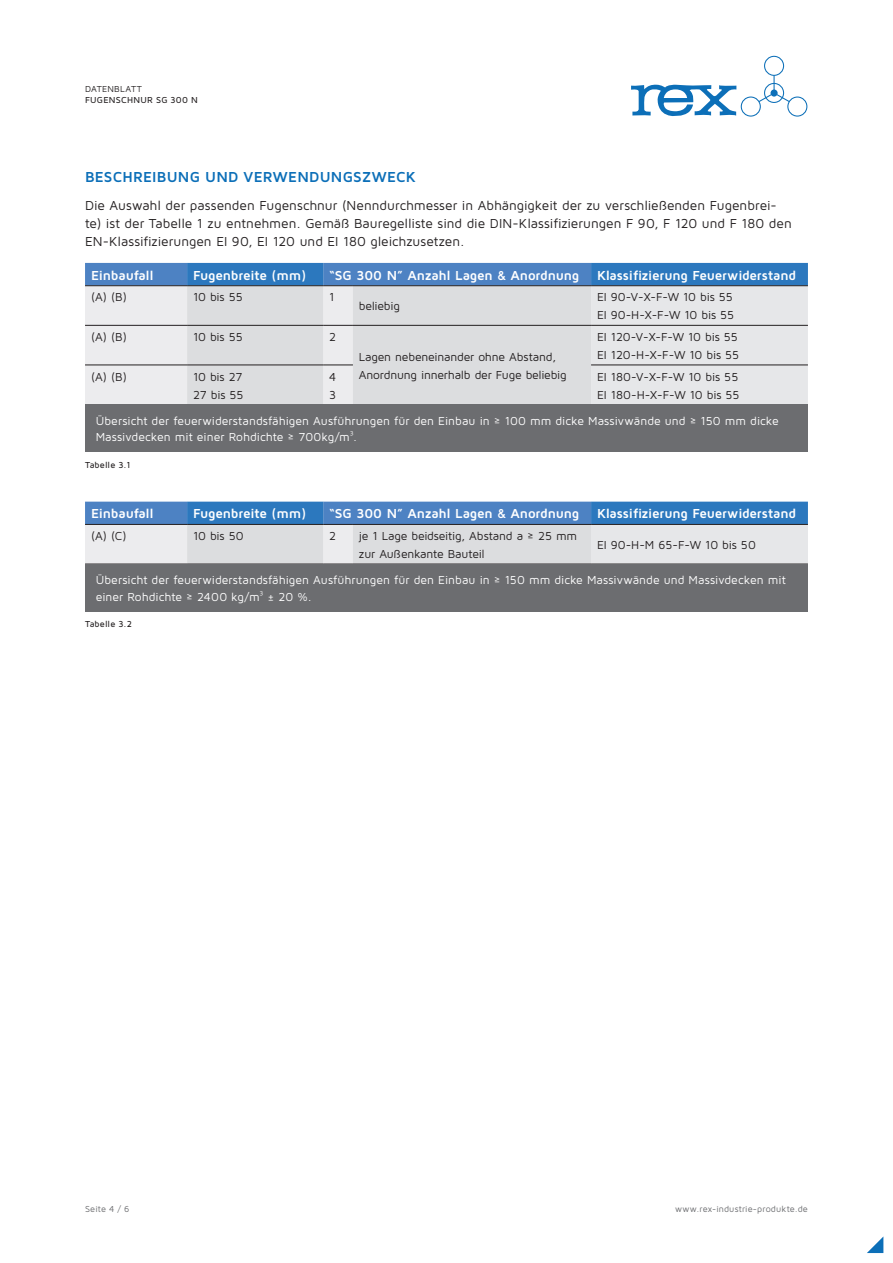
<style>
.page{position:relative;width:893px;height:1263px;background:#fff}
.page>*{position:absolute;margin:0;border:0;box-sizing:border-box;transform-origin:0 0}
.t1{font:700 15px "Maven Pro";letter-spacing:.015em;color:#0c6fb8}
.t2{font:13.5px/18px "Maven Pro";color:#231f20}
.t3{font:700 13.5px "Maven Pro";letter-spacing:-.015em;color:#fff}
.t4{font:12px/18px "Maven Pro";letter-spacing:-.015em;color:#231f20}
.t5{font:12px/16.5px "Maven Pro";letter-spacing:.005em;color:#fff}
.t6{font:9px "Maven Pro";letter-spacing:.015em;color:#6c6d70}
.t7{font:500 9px "Maven Pro";letter-spacing:.02em;color:#231f20}
.t8{font:9px "Maven Pro";letter-spacing:.03em;color:#231f20}
</style>
<div class="page">
<svg style="left:85px;top:502px;width:723px;height:62px;background:#96b2d2"></svg>
<div style="left:591px;top:524px;width:217px;height:40px;background:#e6e7e9"></div>
<hr style="left:85px;top:524px;width:102px;height:1px;background:#231f20">
<hr style="left:187px;top:524px;width:136px;height:1px;background:#231f20">
<hr style="left:323px;top:524px;width:30px;height:1px;background:#231f20">
<hr style="left:353px;top:524px;width:238px;height:1px;background:#231f20">
<hr style="left:591px;top:524px;width:217px;height:1px;background:#231f20">
<svg style="left:85px;top:263px;width:723px;height:141px;background:#c6d1dd"></svg>
<hr style="left:85px;top:285px;width:102px;height:1px;background:#231f20">
<hr style="left:187px;top:285px;width:136px;height:1px;background:#231f20">
<hr style="left:323px;top:285px;width:30px;height:1px;background:#231f20">
<hr style="left:353px;top:285px;width:238px;height:1px;background:#231f20">
<hr style="left:591px;top:285px;width:217px;height:1px;background:#231f20">
<hr style="left:85px;top:325px;width:102px;height:1px;background:#231f20">
<hr style="left:187px;top:325px;width:136px;height:1px;background:#231f20">
<hr style="left:323px;top:325px;width:30px;height:1px;background:#231f20">
<hr style="left:353px;top:325px;width:238px;height:1px;background:#231f20">
<hr style="left:591px;top:325px;width:217px;height:1px;background:#231f20">
<hr style="left:85px;top:365px;width:102px;height:1px;background:#231f20">
<hr style="left:187px;top:365px;width:136px;height:1px;background:#231f20">
<hr style="left:323px;top:365px;width:30px;height:1px;background:#231f20">
<hr style="left:591px;top:365px;width:217px;height:1px;background:#231f20">
<div style="left:85px;top:404px;width:723px;height:48px;background:#6c6d70"></div>
<div style="left:85px;top:564px;width:723px;height:48px;background:#6c6d70"></div>
<svg style="left:867px;top:1237px;width:16px;height:16px"></svg>
<svg style="left:631px;top:84px;width:105px;height:32px"></svg>
<div style="left:764px;top:56px;width:20px;height:20px;border:1px solid #0c6fb8;border-radius:50%"></div>
<div style="left:787px;top:97px;width:20px;height:20px;border:1px solid #0c6fb8;border-radius:50%"></div>
<div style="left:741px;top:97px;width:20px;height:20px;border:1px solid #0c6fb8;border-radius:50%"></div>
<svg style="left:757px;top:75px;width:34px;height:28px"></svg>
<p class="t8" style="left:85px;top:84px;width:58px">DATENBLATT</p>
<p class="t7" style="left:85px;top:94px;width:114px">FUGENSCHNUR SG 300 N</p>
<p class="t1" style="left:85px;top:167px;width:333px">BESCHREIBUNG UND VERWENDUNGSZWECK</p>
<p class="t2" style="left:85px;top:196px;width:708px">Die Auswahl der passenden Fugenschnur (Nenndurchmesser in Abhängigkeit der zu verschließenden Fugenbrei&shy;te) ist der Tabelle 1 zu entnehmen. Gemäß Bauregelliste sind die DIN-Klassifizierungen F 90, F 120 und F 180 den<br>EN-Klassifizierungen EI 90, EI 120 und EI 180 gleichzusetzen.</p>
<p class="t3" style="left:91px;top:267px;width:64px">Einbaufall</p>
<p class="t3" style="left:193px;top:267px;width:115px">Fugenbreite (mm)</p>
<p class="t3" style="left:329px;top:267px;width:252px">“SG 300 N” Anzahl Lagen &amp; Anordnung</p>
<p class="t3" style="left:597px;top:267px;width:201px">Klassifizierung Feuerwiderstand</p>
<p class="t4" style="left:91px;top:288px;width:37px">(A) (B)</p>
<p class="t4" style="left:193px;top:288px;width:51px">10 bis 55</p>
<p class="t4" style="left:329px;top:288px;width:7px">1</p>
<p class="t4" style="left:359px;top:297px;width:42px">beliebig</p>
<p class="t4" style="left:597px;top:288px;width:139px">EI 90-V-X-F-W 10 bis 55<br>EI 90-H-X-F-W 10 bis 55</p>
<p class="t4" style="left:91px;top:327px;width:37px">(A) (B)</p>
<p class="t4" style="left:193px;top:327px;width:51px">10 bis 55</p>
<p class="t4" style="left:329px;top:327px;width:8px">2</p>
<p class="t4" style="left:359px;top:347px;width:209px">Lagen nebeneinander ohne Abstand,<br>Anordnung innerhalb der Fuge beliebig</p>
<p class="t4" style="left:597px;top:327px;width:144px">EI 120-V-X-F-W 10 bis 55<br>EI 120-H-X-F-W 10 bis 55</p>
<p class="t4" style="left:91px;top:367px;width:37px">(A) (B)</p>
<p class="t4" style="left:193px;top:367px;width:52px">10 bis 27<br>27 bis 55</p>
<p class="t4" style="left:329px;top:367px;width:9px">4<br>3</p>
<p class="t4" style="left:597px;top:367px;width:144px">EI 180-V-X-F-W 10 bis 55<br>EI 180-H-X-F-W 10 bis 55</p>
<p class="t5" style="left:96px;top:412px;width:685px">Übersicht der feuerwiderstandsfähigen Ausführungen für den Einbau in ≥ 100 mm dicke Massivwände und ≥ 150 mm dicke<br>Massivdecken mit einer Rohdichte ≥ 700kg/m³.</p>
<p class="t7" style="left:85px;top:459px;width:47px">Tabelle 3.1</p>
<p class="t3" style="left:91px;top:505px;width:64px">Einbaufall</p>
<p class="t3" style="left:193px;top:505px;width:115px">Fugenbreite (mm)</p>
<p class="t3" style="left:329px;top:505px;width:252px">“SG 300 N” Anzahl Lagen &amp; Anordnung</p>
<p class="t3" style="left:597px;top:505px;width:201px">Klassifizierung Feuerwiderstand</p>
<p class="t4" style="left:91px;top:526px;width:37px">(A) (C)</p>
<p class="t4" style="left:193px;top:526px;width:52px">10 bis 50</p>
<p class="t4" style="left:329px;top:526px;width:8px">2</p>
<p class="t4" style="left:359px;top:526px;width:220px">je 1 Lage beidseitig, Abstand a ≥ 25 mm zur Außenkante Bauteil</p>
<p class="t4" style="left:597px;top:535px;width:160px">EI 90-H-M 65-F-W 10 bis 50</p>
<p class="t5" style="left:96px;top:572px;width:692px">Übersicht der feuerwiderstandsfähigen Ausführungen für den Einbau in ≥ 150 mm dicke Massivwände und Massivdecken mit einer Rohdichte ≥ 2400 kg/m³ ± 20 %.</p>
<p class="t7" style="left:85px;top:619px;width:49px">Tabelle 3.2</p>
<p class="t6" style="left:85px;top:1203px;width:46px">Seite 4 / 6</p>
<p class="t6" style="left:675px;top:1203px;width:134px">www.rex-industrie-produkte.de</p>
</div>
